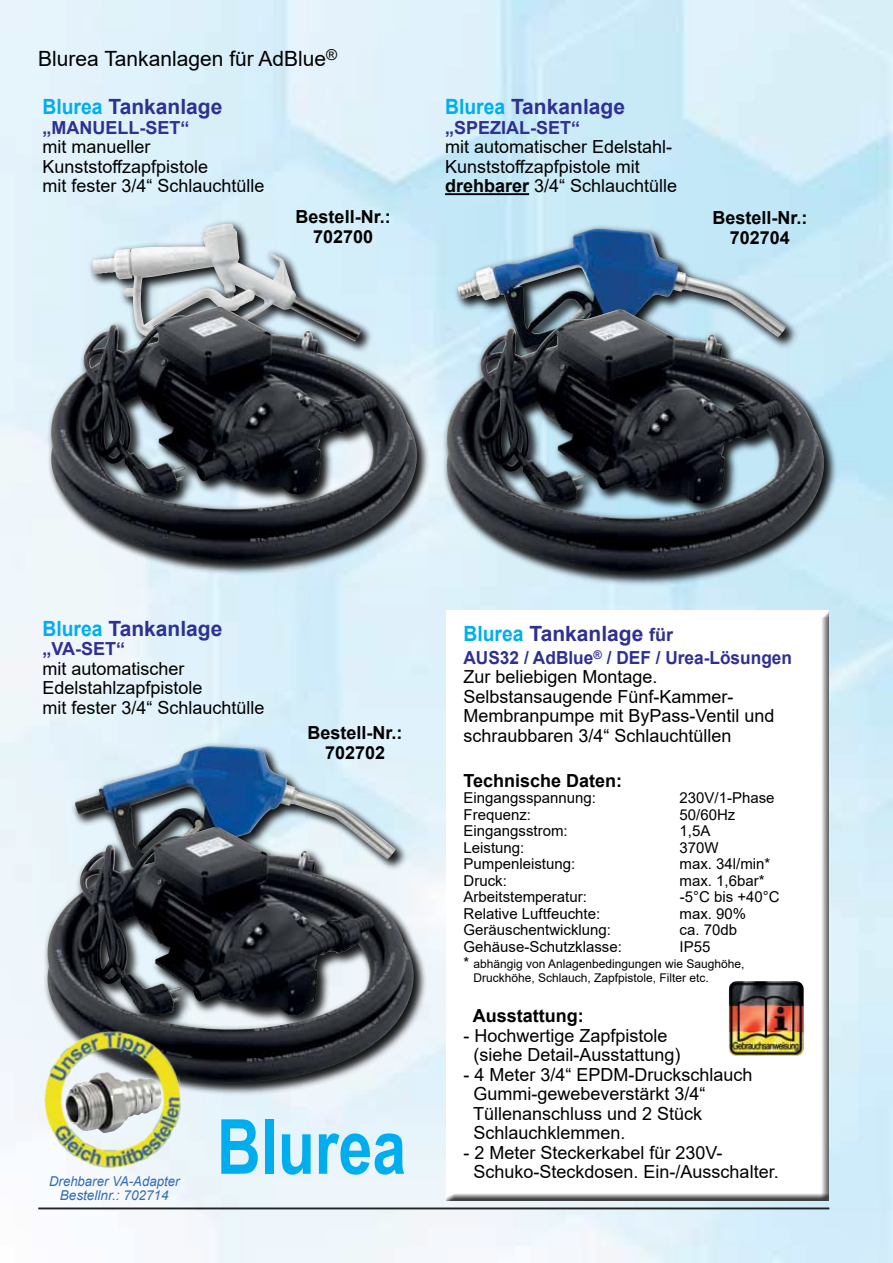
<style>
.page{position:relative;width:893px;height:1263px;background:#fff}
.page>*{position:absolute;margin:0;border:0;box-sizing:border-box;transform-origin:0 0}
.t1{font:700 76.05px "Arial";color:#00aeef;scale:.8 1}
.t2{font:700 21px "Arial";color:#2e3092}
.t3{font:21px "Arial";color:#000}
.t4{font:18px/19.5px "Arial";color:#000}
.t5{font:700 18px/19.5px "Arial";color:#000;text-align:center}
.t6{font:700 18px "Arial";color:#2e3092}
.t7{font:15px "Arial";color:#000}
.t8{font:italic 13.65px/13.6px "Arial";color:#316cb5;text-align:center}
.t9{font:12px/13.5px "Arial";color:#000}
.s1{color:#00aeef}
.s2{font-weight:700}
.s3{font-size:18px}
.s4{font-weight:700;color:#2e3092}
.s5{font-size:15px}
</style>
<div class="page">
<hr style="left:38px;top:1208px;width:791px;height:1px;background:#000">
<div style="left:46px;top:219px;width:382px;height:354px;background:#000;opacity:.75"></div>
<div style="left:90px;top:222px;width:285px;height:133px;background:#d5effb"></div>
<img style="left:92px;top:224px;width:231px;height:81px">
<div style="left:49px;top:305px;width:382px;height:271px;background:#000;opacity:.75"></div>
<img style="left:51px;top:307px;width:256px;height:255px">
<div style="left:442px;top:224px;width:393px;height:360px;background:#000;opacity:.75"></div>
<div style="left:456px;top:227px;width:343px;height:135px;background:#000;opacity:.75"></div>
<img style="left:458px;top:228px;width:328px;height:80px">
<div style="left:445px;top:308px;width:393px;height:279px;background:#000;opacity:.75"></div>
<img style="left:447px;top:310px;width:264px;height:263px">
<img style="left:729px;top:981px;width:75px;height:75px">
<hr style="left:445px;top:193px;width:84px;height:2px;background:#000">
<div style="left:43px;top:741px;width:382px;height:352px;background:#000;opacity:.75"></div>
<div style="left:73px;top:744px;width:336px;height:138px;background:#000;opacity:.75"></div>
<img style="left:75px;top:746px;width:320px;height:79px">
<div style="left:46px;top:825px;width:382px;height:271px;background:#000;opacity:.75"></div>
<img style="left:48px;top:827px;width:256px;height:255px">
<img style="left:28px;top:1014px;width:170px;height:171px">
<p class="t3" style="left:38px;top:44px;width:301px">Blurea Tankanlagen für AdBlue<sup>®</sup></p>
<p class="t2" style="left:43px;top:92px;width:181px"><span class="s1">Blurea</span> Tankanlage</p>
<p class="t6" style="left:43px;top:115px;width:148px">„MANUELL-SET“</p>
<p class="t4" style="left:43px;top:137px;width:224px">mit manueller<br>Kunststoffzapfpistole<br>mit fester 3/4“ Schlauchtülle</p>
<p class="t5" style="left:296px;top:208px;width:97px">Bestell-Nr.:<br>702700</p>
<p class="t2" style="left:445px;top:92px;width:181px"><span class="s1">Blurea</span> Tankanlage</p>
<p class="t6" style="left:445px;top:115px;width:137px">„SPEZIAL-SET“</p>
<p class="t4" style="left:445px;top:137px;width:234px">mit automatischer Edelstahl-<br>Kunststoffzapfpistole mit <span class="s2">drehbarer</span> 3/4“ Schlauchtülle</p>
<p class="t5" style="left:712px;top:208px;width:97px">Bestell-Nr.:<br>702704</p>
<p class="t2" style="left:43px;top:613px;width:181px"><span class="s1">Blurea</span> Tankanlage</p>
<p class="t6" style="left:43px;top:636px;width:84px">„VA-SET“</p>
<p class="t4" style="left:43px;top:658px;width:224px">mit automatischer<br>Edelstahlzapfpistole<br>mit fester 3/4“ Schlauchtülle</p>
<p class="t5" style="left:308px;top:723px;width:97px">Bestell-Nr.:<br>702702</p>
<p class="t8" style="left:49px;top:1175px;width:132px">Drehbarer VA-Adapter<br>Bestellnr.: 702714</p>
<h1 class="t1" style="left:217px;top:1093px;width:238px">Blurea</h1>
<p class="t2" style="left:463px;top:619px;width:211px"><span class="s1">Blurea</span> Tankanlage <span class="s3">für</span></p>
<p class="t4" style="left:463px;top:648px;width:330px"><span class="s4">AUS32 / AdBlue</span><sup>®</sup> <span class="s4">/ DEF / Urea-Lösungen </span>Zur beliebigen Montage.<br>Selbstansaugende Fünf-Kammer-Membranpumpe mit ByPass-Ventil und schraubbaren 3/4“ Schlauchtüllen</p>
<p class="t5" style="left:463px;top:771px;width:160px">Technische Daten:</p>
<p class="t7" style="left:463px;top:788px;width:134px">Eingangsspannung:</p>
<p class="t7" style="left:679px;top:788px;width:97px">230V/1-Phase</p>
<p class="t7" style="left:463px;top:804px;width:69px">Frequenz:</p>
<p class="t7" style="left:679px;top:804px;width:57px">50/60Hz</p>
<p class="t7" style="left:463px;top:821px;width:106px">Eingangsstrom:</p>
<p class="t7" style="left:679px;top:821px;width:32px">1,5A</p>
<p class="t7" style="left:463px;top:837px;width:62px">Leistung:</p>
<p class="t7" style="left:679px;top:837px;width:41px">370W</p>
<p class="t7" style="left:463px;top:854px;width:113px">Pumpenleistung:</p>
<p class="t7" style="left:679px;top:854px;width:92px">max. 34l/min*</p>
<p class="t7" style="left:463px;top:870px;width:45px">Druck:</p>
<p class="t7" style="left:679px;top:870px;width:87px">max. 1,6bar*</p>
<p class="t7" style="left:463px;top:887px;width:125px">Arbeitstemperatur:</p>
<p class="t7" style="left:680px;top:887px;width:101px">-5°C bis +40°C</p>
<p class="t7" style="left:463px;top:903px;width:138px">Relative Luftfeuchte:</p>
<p class="t7" style="left:679px;top:903px;width:68px">max. 90%</p>
<p class="t7" style="left:463px;top:920px;width:149px">Geräuschentwicklung:</p>
<p class="t7" style="left:679px;top:920px;width:59px">ca. 70db</p>
<p class="t7" style="left:463px;top:936px;width:160px">Gehäuse-Schutzklasse:</p>
<p class="t7" style="left:679px;top:936px;width:32px">IP55</p>
<p class="t9" style="left:473px;top:957px;width:272px;text-indent:-10px"><span class="s5">*</span> abhängig von Anlagenbedingungen wie Saughöhe,<br>Druckhöhe, Schlauch, Zapfpistole, Filter etc.</p>
<p class="t5" style="left:473px;top:1006px;width:112px">Ausstattung:</p>
<p class="t4" style="left:473px;top:1026px;width:209px;text-indent:-10px">- Hochwertige Zapfpistole (siehe Detail-Ausstattung)</p>
<p class="t4" style="left:473px;top:1065px;width:281px;text-indent:-10px">- 4 Meter 3/4“ EPDM-Druckschlauch<br>Gummi-gewebeverstärkt 3/4“<br>Tüllenanschluss und 2 Stück<br>Schlauchklemmen.</p>
<p class="t4" style="left:463px;top:1143px;width:261px">- 2 Meter Steckerkabel für 230V-</p>
<p class="t4" style="left:473px;top:1162px;width:307px">Schuko-Steckdosen. Ein-/Ausschalter.</p>
</div>
